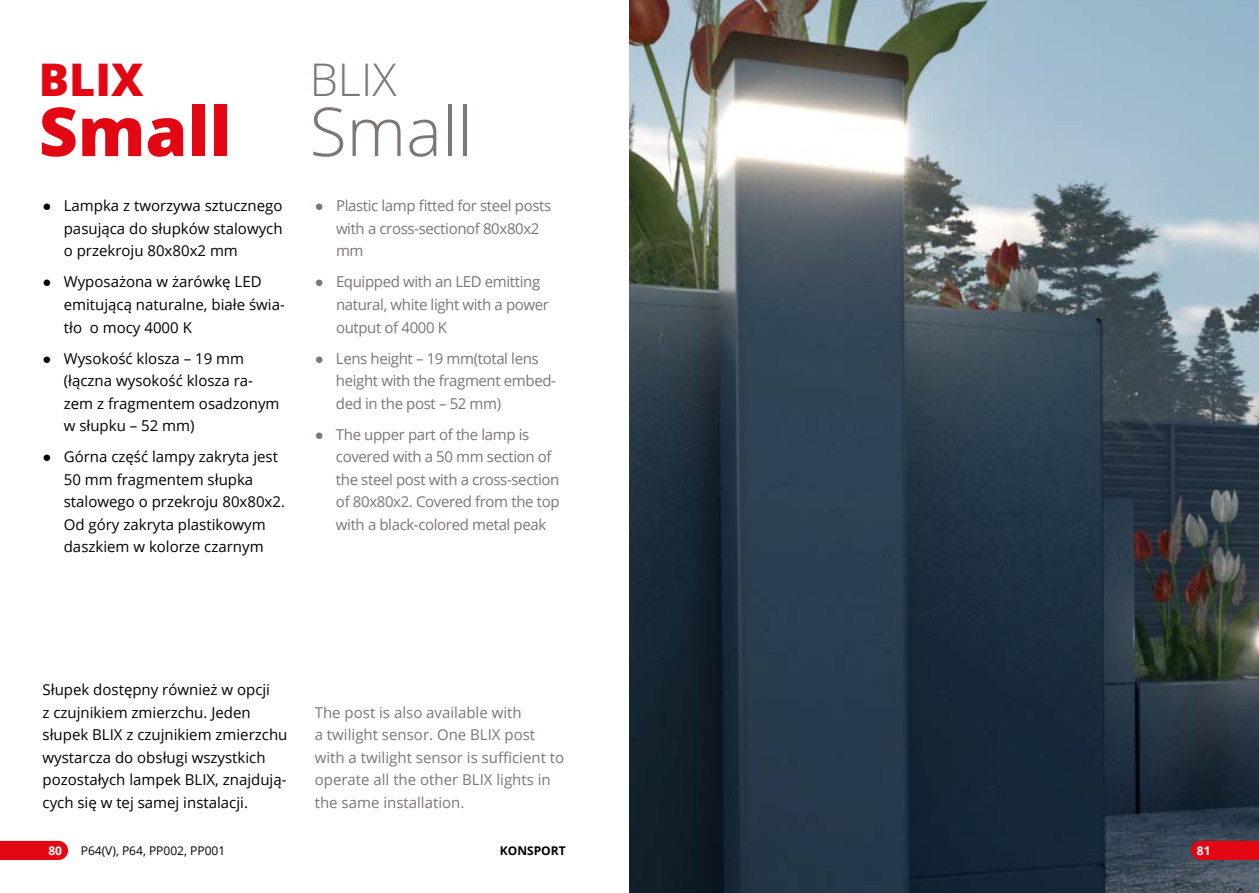
<style>
.page{position:relative;width:1259px;height:893px;background:#fff}
.page>*{position:absolute;margin:0;border:0;box-sizing:border-box;transform-origin:0 0}
.t1{font:800 67.5px "Open Sans";color:#e30613}
.t2{font:300 67.5px "Open Sans";color:#7c7674}
.t3{font:800 45px "Open Sans";color:#e30613}
.t4{font:300 45px "Open Sans";color:#7c7674}
.t5{font:15px/22.5px "Open Sans";color:#000}
.t6{font:15px/22.5px "Open Sans";letter-spacing:-.025em;color:#7c7674}
.t7{font:15px/22.5px "Open Sans";color:#7c7674}
.t8{font:12px "Open Sans";color:#000}
.t9{font:700 12px "Open Sans";color:#000}
.t10{font:700 12px "Open Sans";color:#fff}
.s1{font-family:"Arial"}
</style>
<div class="page">
<img style="left:629px;top:0;width:630px;height:893px">
<svg style="left:1191px;top:841px;width:68px;height:19px"></svg>
<svg style="left:0;top:841px;width:68px;height:19px"></svg>
<h2 class="t3" style="left:39px;top:46px;width:106px">BLIX</h2>
<h1 class="t1" style="left:39px;top:80px;width:194px">Small</h1>
<p class="t5" style="left:64px;top:194px;width:220px;text-align:justify;text-indent:-21px"><span class="s1">●</span> Lampka z tworzywa sztucznego pasująca do słupków stalowych o przekroju 80x80x2 mm</p>
<p class="t5" style="left:64px;top:270px;width:223px;text-indent:-21px"><span class="s1">●</span> Wyposażona w żarówkę LED emitującą naturalne, białe świa&shy;tło o mocy 4000 K</p>
<p class="t5" style="left:64px;top:346px;width:217px;text-indent:-21px"><span class="s1">●</span> Wysokość klosza – 19 mm (łączna wysokość klosza ra&shy;zem z fragmentem osadzonym w słupku – 52 mm)</p>
<p class="t5" style="left:64px;top:445px;width:223px;text-indent:-21px"><span class="s1">●</span> Górna część lampy zakryta jest<br>50 mm fragmentem słupka stalowego o przekroju 80x80x2.<br>Od góry zakryta plastikowym daszkiem w kolorze czarnym</p>
<h2 class="t4" style="left:310px;top:49px;width:88px">BLIX</h2>
<h1 class="t2" style="left:310px;top:85px;width:164px">Small</h1>
<p class="t6" style="left:336px;top:194px;width:217px;text-indent:-21px"><span class="s1">●</span> Plastic lamp fitted for steel posts with a cross-sectionof 80x80x2 mm</p>
<p class="t6" style="left:336px;top:270px;width:214px;text-indent:-21px"><span class="s1">●</span> Equipped with an LED emitting natural, white light with a power output of 4000 K</p>
<p class="t6" style="left:336px;top:346px;width:222px;text-indent:-21px"><span class="s1">●</span> Lens height – 19 mm(total lens height with the fragment embed&shy;ded in the post – 52 mm)</p>
<p class="t6" style="left:336px;top:422px;width:225px;text-indent:-21px"><span class="s1">●</span> The upper part of the lamp is covered with a 50 mm section of the steel post with a cross-section of 80x80x2. Covered from the top with a black-colored metal peak</p>
<p class="t5" style="left:43px;top:678px;width:246px">Słupek dostępny również w opcji<br>z czujnikiem zmierzchu. Jeden słupek BLIX z czujnikiem zmierzchu wystarcza do obsługi wszystkich pozostałych lampek BLIX, znajdują&shy;cych się w tej samej instalacji.</p>
<p class="t7" style="left:315px;top:701px;width:251px">The post is also available with<br>a twilight sensor. One BLIX post with a twilight sensor is sufficient to operate all the other BLIX lights in the same installation.</p>
<p class="t10" style="left:48px;top:842px;width:15px">80</p>
<p class="t8" style="left:81px;top:842px;width:146px">P64(V), P64, PP002, PP001</p>
<p class="t9" style="left:500px;top:842px;width:67px">KONSPORT</p>
<p class="t10" style="left:1196px;top:842px;width:15px">81</p>
</div>
